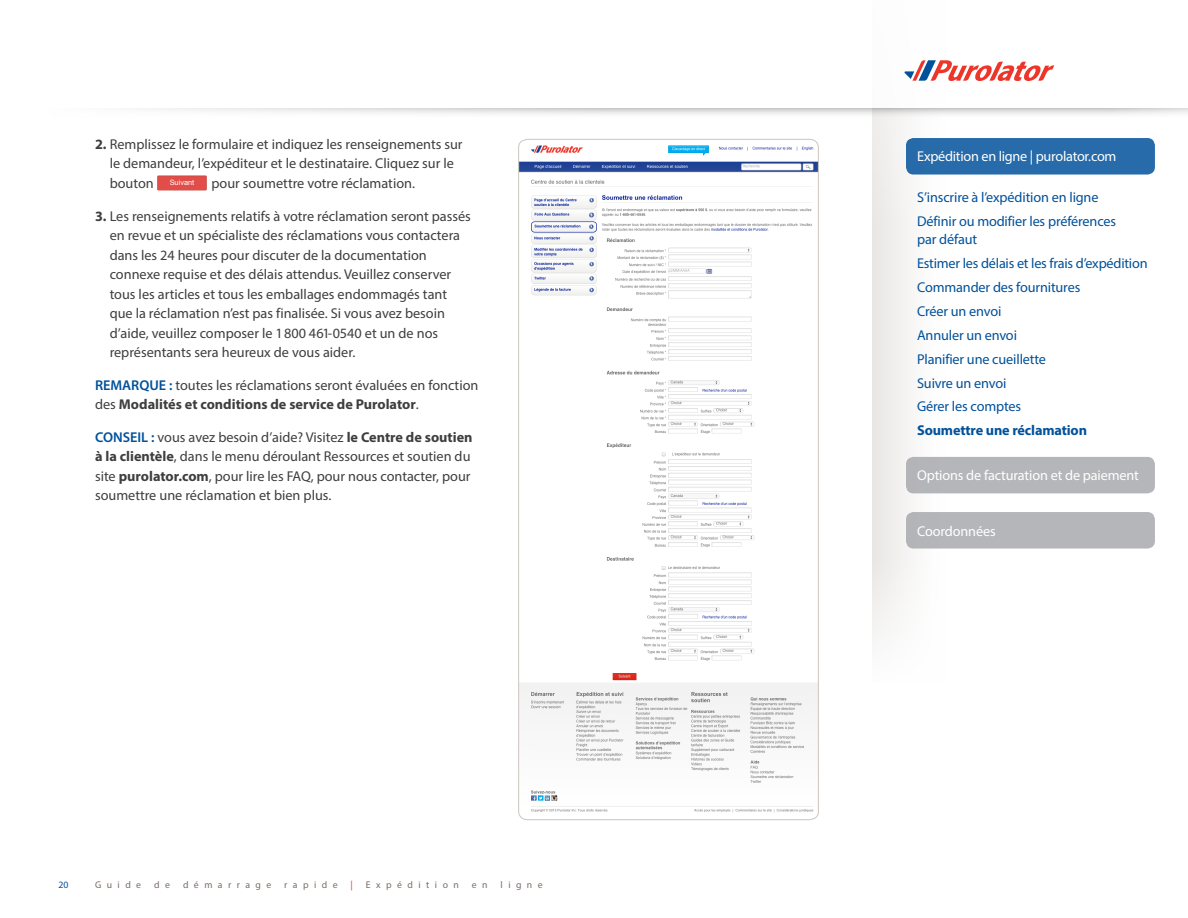
<style>
.page{position:relative;width:1188px;height:918px;background:#fff}
.page>*{position:absolute;margin:0;border:0;box-sizing:border-box;transform-origin:0 0}
.t1{font:14.25px/19.5px "Myriad Pro";color:#3e3e3f}
.t2{font:14.25px/18px "Myriad Pro";letter-spacing:-.01em;color:#01519b}
.t3{font:14.25px "Myriad Pro";letter-spacing:-.01em;color:#fff}
.t4{font:700 14.25px "Myriad Pro";letter-spacing:-.01em;color:#01519b}
.At_a_Glance{font:9.75px "Myriad Pro";letter-spacing:.56em;color:#7a6d65}
.At_a_Glance-2{font:9.75px "Myriad Pro";color:#01519b}
.At_a_Glance-3{font:9.75px "Myriad Pro";color:#ee3529}
.s1{font-weight:700}
.s2{font-weight:600;color:#01519b}
</style>
<div class="page">
<div style="left:873px;top:0;width:260px;height:683px;background:linear-gradient(to right,#f7f6f5,#fff)"></div>
<svg style="left:140px;top:108px;width:1048px;height:44px"></svg>
<div style="left:0;top:0;width:1188px;height:108px;background:#fff"></div>
<svg style="left:905px;top:60px;width:149px;height:21px"></svg>
<div style="left:157px;top:176px;width:50px;height:14px;background:#e14d48"></div>
<svg style="left:518px;top:139px;width:301px;height:681px"></svg>
<div style="left:906px;top:512px;width:249px;height:37px;background:#b5b6b9;border-radius:8px"></div>
<div style="left:906px;top:457px;width:249px;height:36px;background:#b5b6b9;border-radius:8px"></div>
<div style="left:906px;top:138px;width:249px;height:37px;background:#276baa;border-radius:8px"></div>
<p class="t1" style="left:110px;top:134px;width:354px;text-indent:-15px"><span class="s1">2.</span> Remplissez le formulaire et indiquez les renseignements sur le demandeur, l’expéditeur et le destinataire. Cliquez sur le bouton <sup>Suivant</sup> pour soumettre votre réclamation.</p>
<p class="t1" style="left:110px;top:206px;width:363px;text-indent:-15px"><span class="s1">3.</span> Les renseignements relatifs à votre réclamation seront passés en revue et un spécialiste des réclamations vous contactera dans les 24 heures pour discuter de la documentation connexe requise et des délais attendus. Veuillez conserver tous les articles et tous les emballages endommagés tant que la réclamation n’est pas finalisée. Si vous avez besoin d’aide, veuillez composer le 1 800 461-0540 et un de nos représentants sera heureux de vous aider.</p>
<p class="t1" style="left:95px;top:375px;width:385px"><span class="s2">REMARQUE :</span> toutes les réclamations seront évaluées en fonction des <span class="s1">Modalités et conditions de service de Purolator</span>.</p>
<p class="t1" style="left:95px;top:427px;width:379px"><span class="s2">CONSEIL :</span> vous avez besoin d’aide? Visitez <span class="s1">le Centre de soutien à la clientèle</span>, dans le menu déroulant Ressources et soutien du site <span class="s1">purolator.com</span>, pour lire les FAQ, pour nous contacter, pour soumettre une réclamation et bien plus.</p>
<p class="At_a_Glance-2" style="left:58px;top:878px;width:12px">20</p>
<p class="At_a_Glance" style="left:95px;top:878px;width:48px">Guide</p>
<p class="At_a_Glance" style="left:154px;top:878px;width:17px">d e</p>
<p class="At_a_Glance" style="left:183px;top:878px;width:90px">démarrage</p>
<p class="At_a_Glance" style="left:284px;top:878px;width:55px">rapide</p>
<p class="At_a_Glance-3" style="left:351px;top:878px;width:4px">|</p>
<p class="At_a_Glance" style="left:366px;top:878px;width:94px">Expédition</p>
<p class="At_a_Glance" style="left:472px;top:878px;width:17px">e n</p>
<p class="At_a_Glance" style="left:501px;top:878px;width:44px">ligne</p>
<p class="t3" style="left:917px;top:147px;width:201px">Expédition en ligne | purolator.com</p>
<p class="t2" style="left:917px;top:188px;width:183px">S’inscrire à l’expédition en ligne</p>
<p class="t2" style="left:917px;top:212px;width:201px">Définir ou modifier les préférences par défaut</p>
<p class="t2" style="left:917px;top:254px;width:232px">Estimer les délais et les frais d’expédition</p>
<p class="t2" style="left:917px;top:278px;width:165px">Commander des fournitures</p>
<p class="t2" style="left:917px;top:302px;width:86px">Créer un envoi</p>
<p class="t2" style="left:917px;top:326px;width:101px">Annuler un envoi</p>
<p class="t2" style="left:917px;top:350px;width:131px">Planifier une cueillette</p>
<p class="t2" style="left:917px;top:374px;width:91px">Suivre un envoi</p>
<p class="t2" style="left:917px;top:397px;width:106px">Gérer les comptes</p>
<p class="t4" style="left:917px;top:421px;width:171px">Soumettre une réclamation</p>
<p class="t3" style="left:917px;top:467px;width:223px">Options de facturation et de paiement</p>
<p class="t3" style="left:917px;top:522px;width:80px">Coordonnées</p>
</div>
